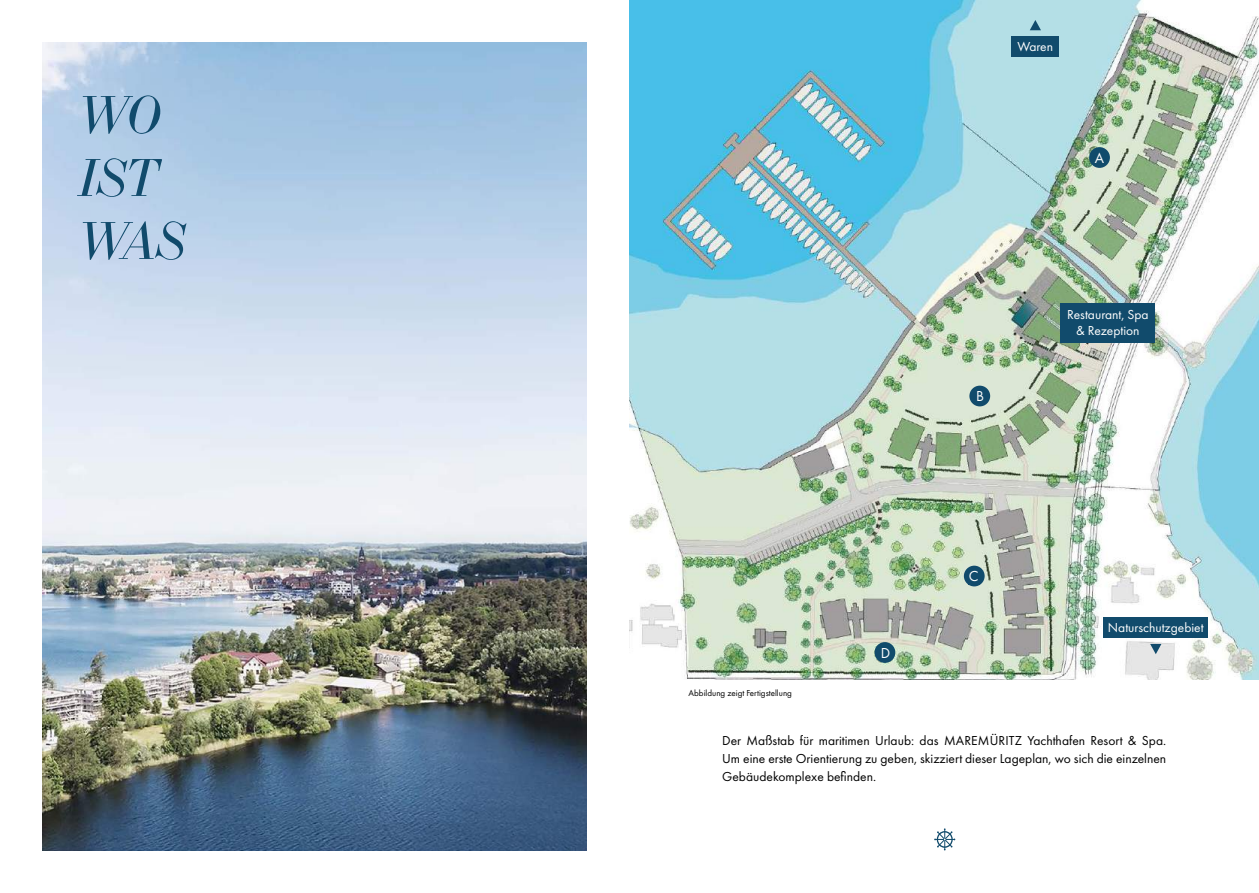
<style>
.page{position:relative;width:1259px;height:893px;background:#fff}
.page>*{position:absolute;margin:0;border:0;box-sizing:border-box;transform-origin:0 0}
.t1{font:italic 52.5px/63px "LTC Bodoni 175";color:#114b6c}
.t2{font:15px "Futura PT";color:#fff}
.t3{font:13.5px/18px "Futura PT";color:#000;text-align:justify}
.t4{font:13.5px/16.2px "Futura PT";color:#fff;text-align:center}
.t5{font:9px "Futura PT";color:#000}
</style>
<div class="page">
<img style="left:629px;top:0;width:630px;height:679px">
<img style="left:43px;top:43px;width:543px;height:807px">
<div style="left:874px;top:642px;width:21px;height:21px;background:#114b6c;border-radius:50%"></div>
<div style="left:1061px;top:304px;width:94px;height:39px;background:#114b6c"></div>
<div style="left:1089px;top:147px;width:21px;height:21px;background:#114b6c;border-radius:50%"></div>
<div style="left:969px;top:386px;width:21px;height:20px;background:#114b6c;border-radius:50%"></div>
<div style="left:964px;top:566px;width:20px;height:20px;background:#114b6c;border-radius:50%"></div>
<svg style="left:934px;top:828px;width:21px;height:22px"></svg>
<div style="left:1103px;top:617px;width:105px;height:21px;background:#114b6c"></div>
<div style="left:1012px;top:36px;width:47px;height:20px;background:#114b6c"></div>
<svg style="left:1029px;top:20px;width:12px;height:10px"></svg>
<svg style="left:1150px;top:644px;width:11px;height:10px"></svg>
<h1 class="t1" style="left:80px;top:85px;width:108px">WO<br>IST<br>WAS</h1>
<p class="t5" style="left:688px;top:688px;width:105px">Abbildung zeigt Fertigstellung</p>
<p class="t2" style="left:881px;top:644px;width:11px">D</p>
<p class="t4" style="left:1017px;top:38px;width:37px">Waren</p>
<p class="t2" style="left:1095px;top:149px;width:11px">A</p>
<p class="t2" style="left:976px;top:387px;width:9px">B</p>
<p class="t4" style="left:1067px;top:306px;width:83px">Restaurant, Spa &amp; Rezeption</p>
<p class="t2" style="left:968px;top:567px;width:11px">C</p>
<p class="t4" style="left:1108px;top:619px;width:97px">Naturschutzgebiet</p>
<p class="t3" style="left:722px;top:731px;width:445px">Der Maßstab für maritimen Urlaub: das MAREMÜRITZ Yachthafen Resort &amp; Spa.<br>Um eine erste Orientierung zu geben, skizziert dieser Lageplan, wo sich die einzelnen Gebäudekomplexe befinden.</p>
</div>
